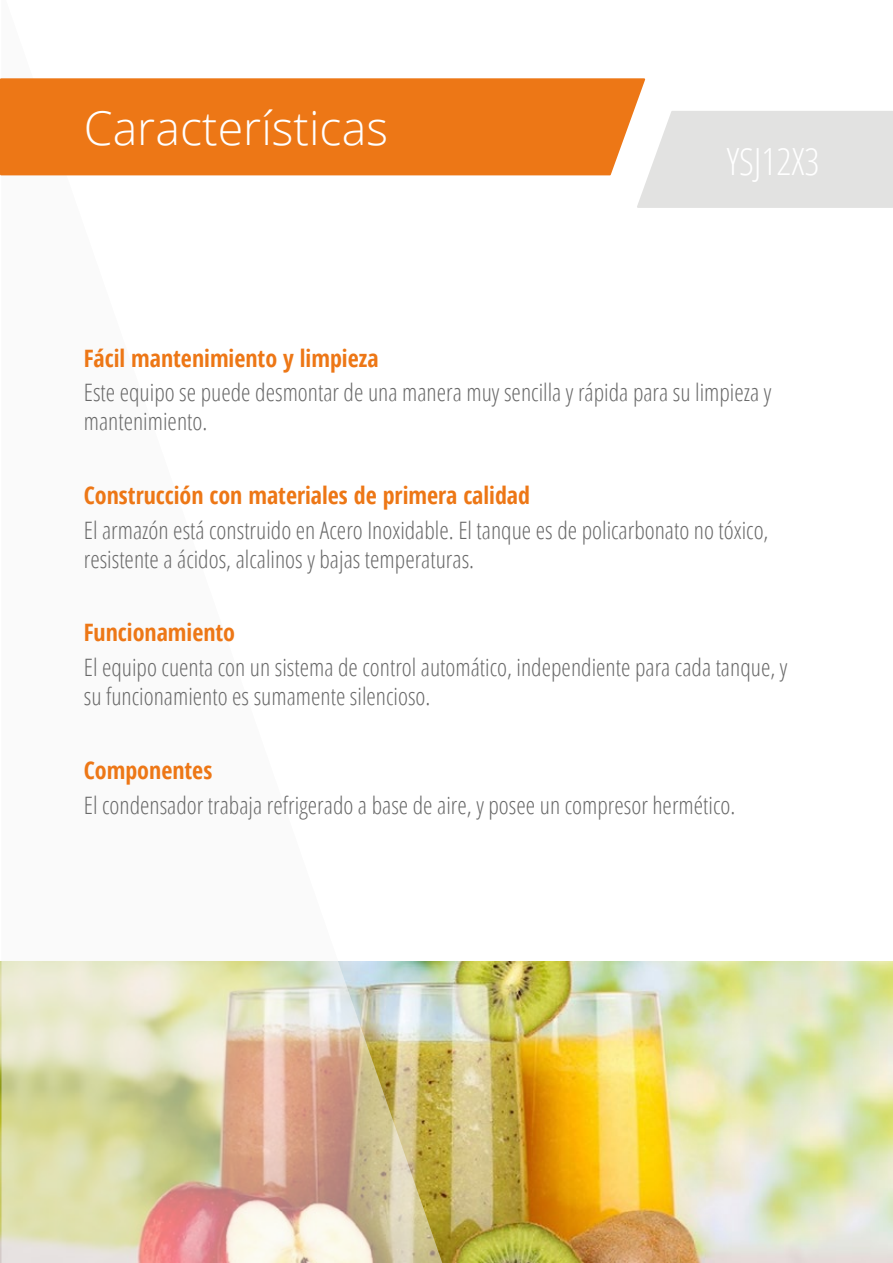
<style>
.page{position:relative;width:893px;height:1263px;background:#fff}
.page>*{position:absolute;margin:0;border:0;box-sizing:border-box;transform-origin:0 0}
.t1{font:300 46.5px "Open Sans";color:#fff}
.t2{font:300 condensed 37.5px "Open Sans";color:#fff}
.t3{font:300 condensed 24px/28.8px "Open Sans";color:#696969}
.t4{font:700 condensed 24px "Open Sans";color:#ed7716}
</style>
<div class="page">
<img style="left:0;top:961px;width:893px;height:302px">
<svg style="left:2px;top:175px;width:440px;height:1088px"></svg>
<div style="left:0;top:78px;width:645px;height:97px;background:#ed7716"></div>
<div style="left:637px;top:111px;width:256px;height:97px;background:#e2e2e1"></div>
<h1 class="t1" style="left:84px;top:96px;width:306px">Características</h1>
<h2 class="t2" style="left:727px;top:136px;width:94px">YSJ12X3</h2>
<p class="t4" style="left:84px;top:341px;width:296px">Fácil mantenimiento y limpieza</p>
<p class="t3" style="left:84px;top:377px;width:689px">Este equipo se puede desmontar de una manera muy sencilla y rápida para su limpieza y mantenimiento.</p>
<p class="t4" style="left:84px;top:478px;width:448px">Construcción con materiales de primera calidad</p>
<p class="t3" style="left:84px;top:515px;width:686px">El armazón está construido en Acero Inoxidable. El tanque es de policarbonato no tóxico, resistente a ácidos, alcalinos y bajas temperaturas.</p>
<p class="t4" style="left:84px;top:616px;width:153px">Funcionamiento</p>
<p class="t3" style="left:84px;top:652px;width:705px">El equipo cuenta con un sistema de control automático, independiente para cada tanque, y su funcionamiento es sumamente silencioso.</p>
<p class="t4" style="left:84px;top:753px;width:130px">Componentes</p>
<p class="t3" style="left:84px;top:790px;width:653px">El condensador trabaja refrigerado a base de aire, y posee un compresor hermético.</p>
</div>
